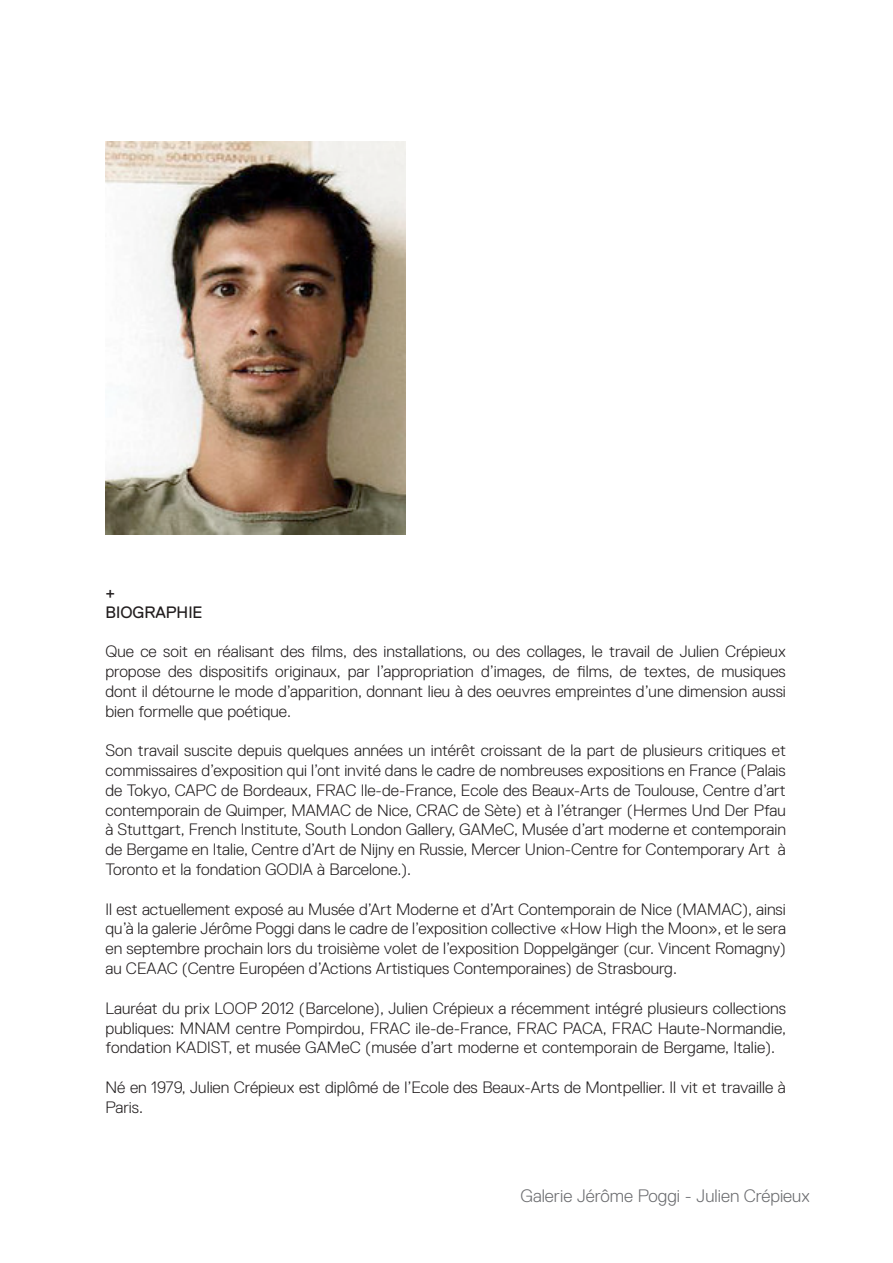
<style>
.page{position:relative;width:893px;height:1263px;background:#fff}
.page>*{position:absolute;margin:0;border:0;box-sizing:border-box;transform-origin:0 0}
.t1{font:300 18px "Replica Pro";color:#6c6d70}
.t2{font:300 16.5px/19.8px "Replica Pro";color:#231f20;text-align:justify}
.t3{font:16.5px/19.8px "Replica Pro";color:#231f20}
</style>
<div class="page">
<img style="left:106px;top:142px;width:300px;height:393px">
<p class="t3" style="left:106px;top:582px;width:99px">+<br>BIOGRAPHIE</p>
<p class="t2" style="left:106px;top:642px;width:682px">Que ce soit en réalisant des films, des installations, ou des collages, le travail de Julien Crépieux</p>
<p class="t2" style="left:106px;top:661px;width:682px">propose des dispositifs originaux, par l’appropriation d’images, de films, de textes, de musiques</p>
<p class="t2" style="left:106px;top:681px;width:682px">dont il détourne le mode d’apparition, donnant lieu à des oeuvres empreintes d’une dimension aussi bien formelle que poétique.</p>
<p class="t2" style="left:106px;top:741px;width:682px">Son travail suscite depuis quelques années un intérêt croissant de la part de plusieurs critiques et commissaires d’exposition qui l’ont invité dans le cadre de nombreuses expositions en France (Palais de Tokyo, CAPC de Bordeaux, FRAC Ile-de-France, Ecole des Beaux-Arts de Toulouse, Centre d’art contemporain de Quimper, MAMAC de Nice, CRAC de Sète) et à l’étranger (Hermes Und Der Pfau à Stuttgart, French Institute, South London Gallery, GAMeC, Musée d’art moderne et contemporain de Bergame en Italie, Centre d’Art de Nijny en Russie, Mercer Union-Centre for Contemporary Art à Toronto et la fondation GODIA à Barcelone.).</p>
<p class="t2" style="left:106px;top:899px;width:682px">Il est actuellement exposé au Musée d’Art Moderne et d’Art Contemporain de Nice (MAMAC), ainsi qu’à la galerie Jérôme Poggi dans le cadre de l’exposition collective «How High the Moon», et le sera en septembre prochain lors du troisième volet de l’exposition Doppelgänger (cur. Vincent Romagny) au CEAAC (Centre Européen d’Actions Artistiques Contemporaines) de Strasbourg.</p>
<p class="t2" style="left:106px;top:998px;width:682px">Lauréat du prix LOOP 2012 (Barcelone), Julien Crépieux a récemment intégré plusieurs collections publiques: MNAM centre Pompirdou, FRAC ile-de-France, FRAC PACA, FRAC Haute-Normandie, fondation KADIST, et musée GAMeC (musée d’art moderne et contemporain de Bergame, Italie).</p>
<p class="t2" style="left:106px;top:1077px;width:682px">Né en 1979, Julien Crépieux est diplômé de l’Ecole des Beaux-Arts de Montpellier. Il vit et travaille à<br>Paris.</p>
<p class="t1" style="left:520px;top:1186px;width:291px">Galerie Jérôme Poggi - Julien Crépieux</p>
</div>
